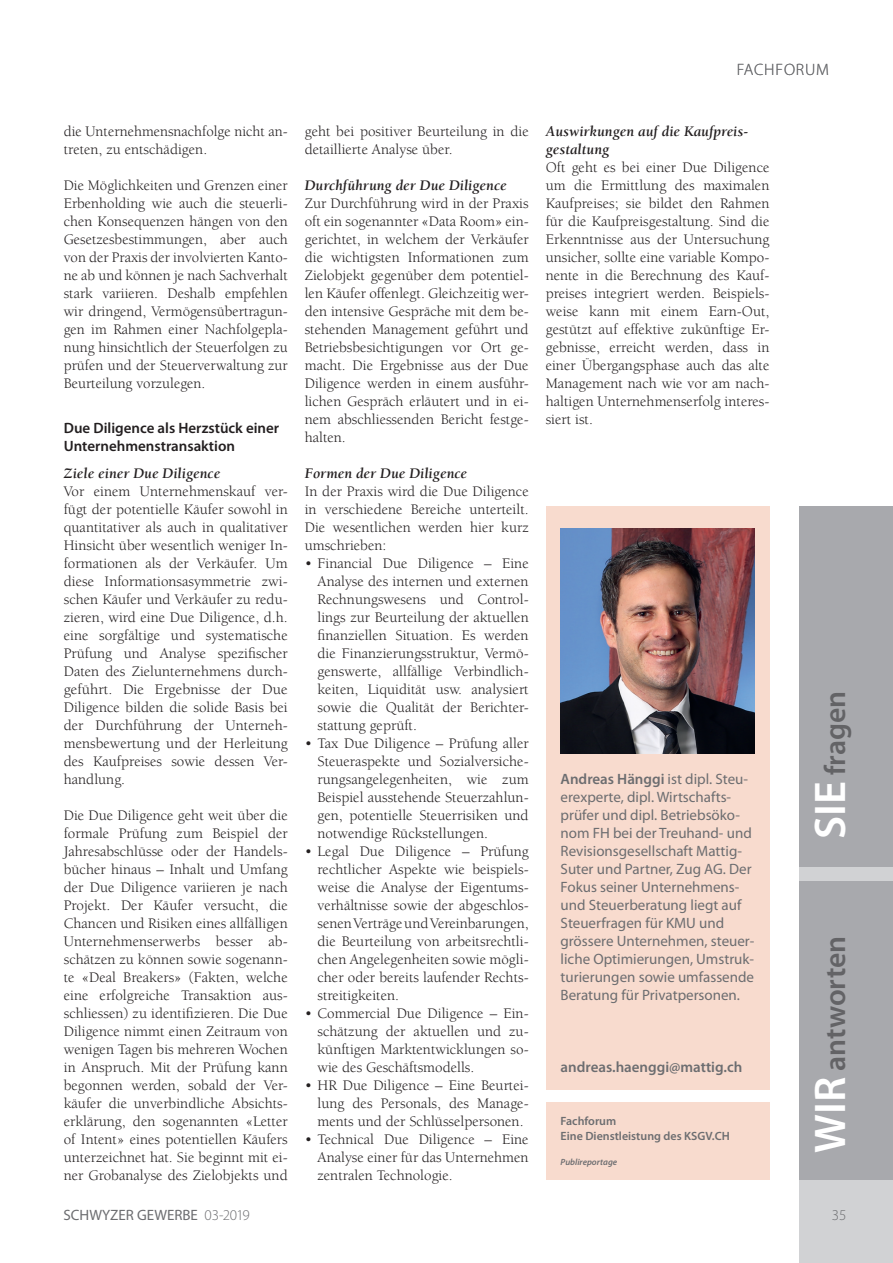
<style>
.page{position:relative;width:893px;height:1263px;background:#fff}
.page>*{position:absolute;margin:0;border:0;box-sizing:border-box;transform-origin:0 0}
.t1{font:600 29.7px "Myriad Pro";color:#636366}
.t2{font:300 16.5px "Myriad Pro";letter-spacing:.05em;color:#6c6d70}
.t3{font:15px/18px "Berkeley Std";color:#231f20;text-align:justify}
.t4{font:15px/18px "Myriad Pro";color:#6c6d70}
.t5{font:italic 700 15px/18px "Berkeley Std";color:#231f20}
.t6{font:600 15px/18px "Myriad Pro";color:#231f20}
.t7{font:600 15px "Myriad Pro";color:#6c6d70}
.t8{font:300 15px "Myriad Pro";color:#6c6d70}
.t9{font:600 12px/14.4px "Myriad Pro";color:#6c6d70}
.t10{font:italic 600 9px "Myriad Pro";color:#6c6d70}
.s1{font-weight:600}
.s2{font-size:44.55px;color:#fff}
.s3{font-weight:300}
</style>
<div class="page">
<div style="left:799px;top:849px;width:94px;height:414px;background:#d1d2d4"></div>
<div style="left:799px;top:881px;width:94px;height:299px;background:#a8a9ad"></div>
<div style="left:799px;top:506px;width:94px;height:360px;background:#a8a9ad"></div>
<div style="left:546px;top:506px;width:224px;height:584px;background:#f8dbce"></div>
<div style="left:546px;top:1102px;width:224px;height:78px;background:#f8dbce"></div>
<img style="left:561px;top:528px;width:194px;height:225px">
<p class="t2" style="left:737px;top:60px;width:94px">FACHFORUM</p>
<p class="t3" style="left:64px;top:122px;width:224px">die Unternehmensnachfolge nicht an&shy;treten, zu entschädigen.</p>
<p class="t3" style="left:64px;top:176px;width:225px">Die Möglichkeiten und Grenzen einer Erbenholding wie auch die steuerli&shy;chen Konsequenzen hängen von den Gesetzesbestimmungen, aber auch von der Praxis der involvierten Kanto&shy;ne ab und können je nach Sachverhalt stark variieren. Deshalb empfehlen wir dringend, Vermögensübertragun&shy;gen im Rahmen einer Nachfolgepla&shy;nung hinsichtlich der Steuerfolgen zu prüfen und der Steuerverwaltung zur Beurteilung vorzulegen.</p>
<p class="t6" style="left:64px;top:419px;width:217px">Due Diligence als Herzstück einer<br>Unternehmenstransaktion</p>
<p class="t5" style="left:64px;top:464px;width:158px">Ziele einer Due Diligence</p>
<p class="t3" style="left:64px;top:482px;width:225px">Vor einem Unternehmenskauf ver&shy;fügt der potentielle Käufer sowohl in quantitativer als auch in qualitativer Hinsicht über wesentlich weniger In&shy;formationen als der Verkäufer. Um diese Informationsasymmetrie zwi&shy;schen Käufer und Verkäufer zu redu&shy;zieren, wird eine Due Diligence, d.h. eine sorgfältige und systematische Prüfung und Analyse spezifischer Daten des Zielunternehmens durch&shy;geführt. Die Ergebnisse der Due Diligence bilden die solide Basis bei der Durchführung der Unterneh&shy;mensbewertung und der Herleitung des Kaufpreises sowie dessen Ver&shy;handlung.</p>
<p class="t3" style="left:64px;top:806px;width:225px">Die Due Diligence geht weit über die formale Prüfung zum Beispiel der Jahresabschlüsse oder der Handels&shy;bücher hinaus – Inhalt und Umfang der Due Diligence variieren je nach Projekt. Der Käufer versucht, die Chancen und Risiken eines allfälligen Unternehmenserwerbs besser ab&shy;schätzen zu können sowie sogenann&shy;te «Deal Breakers» (Fakten, welche eine erfolgreiche Transaktion aus&shy;schliessen) zu identifizieren. Die Due Diligence nimmt einen Zeitraum von wenigen Tagen bis mehreren Wochen in Anspruch. Mit der Prüfung kann begonnen werden, sobald der Ver&shy;käufer die unverbindliche Absichts&shy;erklärung, den sogenannten «Letter of Intent» eines potentiellen Käufers unterzeichnet hat. Sie beginnt mit ei&shy;ner Grobanalyse des Zielobjekts und</p>
<p class="t3" style="left:305px;top:122px;width:225px">geht bei positiver Beurteilung in die detaillierte Analyse über.</p>
<p class="t5" style="left:305px;top:176px;width:204px">Durchführung der Due Diligence</p>
<p class="t3" style="left:305px;top:194px;width:225px">Zur Durchführung wird in der Praxis oft ein sogenannter «Data Room» ein&shy;gerichtet, in welchem der Verkäufer die wichtigsten Informationen zum Zielobjekt gegenüber dem potentiel&shy;len Käufer offenlegt. Gleichzeitig wer&shy;den intensive Gespräche mit dem be&shy;stehenden Management geführt und Betriebsbesichtigungen vor Ort ge&shy;macht. Die Ergebnisse aus der Due Diligence werden in einem ausführ&shy;lichen Gespräch erläutert und in ei&shy;nem abschliessenden Bericht festge&shy;halten.</p>
<p class="t5" style="left:305px;top:464px;width:164px">Formen der Due Diligence</p>
<p class="t3" style="left:305px;top:482px;width:225px">In der Praxis wird die Due Diligence in verschiedene Bereiche unterteilt.<br>Die wesentlichen werden hier kurz umschrieben:</p>
<p class="t3" style="left:317px;top:554px;width:213px;text-indent:-13px">• Financial Due Diligence – Eine Analyse des internen und externen Rechnungswesens und Control&shy;lings zur Beurteilung der aktuellen finanziellen Situation. Es werden die Finanzierungsstruktur, Vermö&shy;genswerte, allfällige Verbindlich&shy;keiten, Liquidität usw. analysiert sowie die Qualität der Berichter&shy;stattung geprüft.</p>
<p class="t3" style="left:317px;top:734px;width:213px;text-indent:-13px">• Tax Due Diligence – Prüfung aller Steueraspekte und Sozialversiche&shy;rungsangelegenheiten, wie zum Beispiel ausstehende Steuerzahlun&shy;gen, potentielle Steuerrisiken und notwendige Rückstellungen.</p>
<p class="t3" style="left:317px;top:842px;width:213px;text-indent:-13px">• Legal Due Diligence – Prüfung rechtlicher Aspekte wie beispiels&shy;weise die Analyse der Eigentums&shy;verhältnisse sowie der abgeschlos&shy;senen Verträge und Vereinbarungen, die Beurteilung von arbeitsrechtli&shy;chen Angelegenheiten sowie mögli&shy;cher oder bereits laufender Rechts&shy;streitigkeiten.</p>
<p class="t3" style="left:317px;top:1004px;width:213px;text-indent:-13px">• Commercial Due Diligence – Ein&shy;schätzung der aktuellen und zu&shy;künftigen Marktentwicklungen so&shy;wie des Geschäftsmodells.</p>
<p class="t3" style="left:317px;top:1076px;width:213px;text-indent:-13px">• HR Due Diligence – Eine Beurtei&shy;lung des Personals, des Manage&shy;ments und der Schlüsselpersonen.</p>
<p class="t3" style="left:317px;top:1130px;width:213px;text-indent:-13px">• Technical Due Diligence – Eine Analyse einer für das Unternehmen zentralen Technologie.</p>
<p class="t5" style="left:546px;top:122px;width:204px">Auswirkungen auf die Kaufpreis&shy;gestaltung</p>
<p class="t3" style="left:546px;top:158px;width:225px">Oft geht es bei einer Due Diligence um die Ermittlung des maximalen Kaufpreises; sie bildet den Rahmen für die Kaufpreisgestaltung. Sind die Erkenntnisse aus der Untersuchung unsicher, sollte eine variable Kompo&shy;nente in die Berechnung des Kauf&shy;preises integriert werden. Beispiels&shy;weise kann mit einem Earn-Out, gestützt auf effektive zukünftige Er&shy;gebnisse, erreicht werden, dass in einer Übergangsphase auch das alte Management nach wie vor am nach&shy;haltigen Unternehmenserfolg interes&shy;siert ist.</p>
<p class="t4" style="left:561px;top:770px;width:195px"><span class="s1">Andreas Hänggi</span> ist dipl. Steu&shy;erexperte, dipl. Wirtschafts&shy;prüfer und dipl. Betriebsöko&shy;nom FH bei der Treuhand- und<br>Revisionsgesellschaft Mattig-<br>Suter und Partner, Zug AG. Der<br>Fokus seiner Unternehmens&shy;und Steuerberatung liegt auf<br>Steuerfragen für KMU und grössere Unternehmen, steuer&shy;liche Optimierungen, Umstruk&shy;turierungen sowie umfassende<br>Beratung für Privatpersonen.</p>
<p class="t7" style="left:561px;top:1058px;width:183px">andreas.haenggi@mattig.ch</p>
<p class="t9" style="left:561px;top:1114px;width:171px">Fachforum<br>Eine Dienstleistung des KSGV.CH</p>
<p class="t10" style="left:561px;top:1157px;width:58px">Publireportage</p>
<h1 class="t1" style="left:819px;top:839px;width:150px;rotate:-90deg"><span class="s2">SIE</span> fragen</h1>
<h1 class="t1" style="left:819px;top:1153px;width:218px;rotate:-90deg"><span class="s2">WIR</span> antworten</h1>
<p class="t4" style="left:64px;top:1207px;width:188px">SCHWYZER GEWERBE <span class="s3">03-2019</span></p>
<p class="t8" style="left:832px;top:1207px;width:16px">35</p>
</div>
